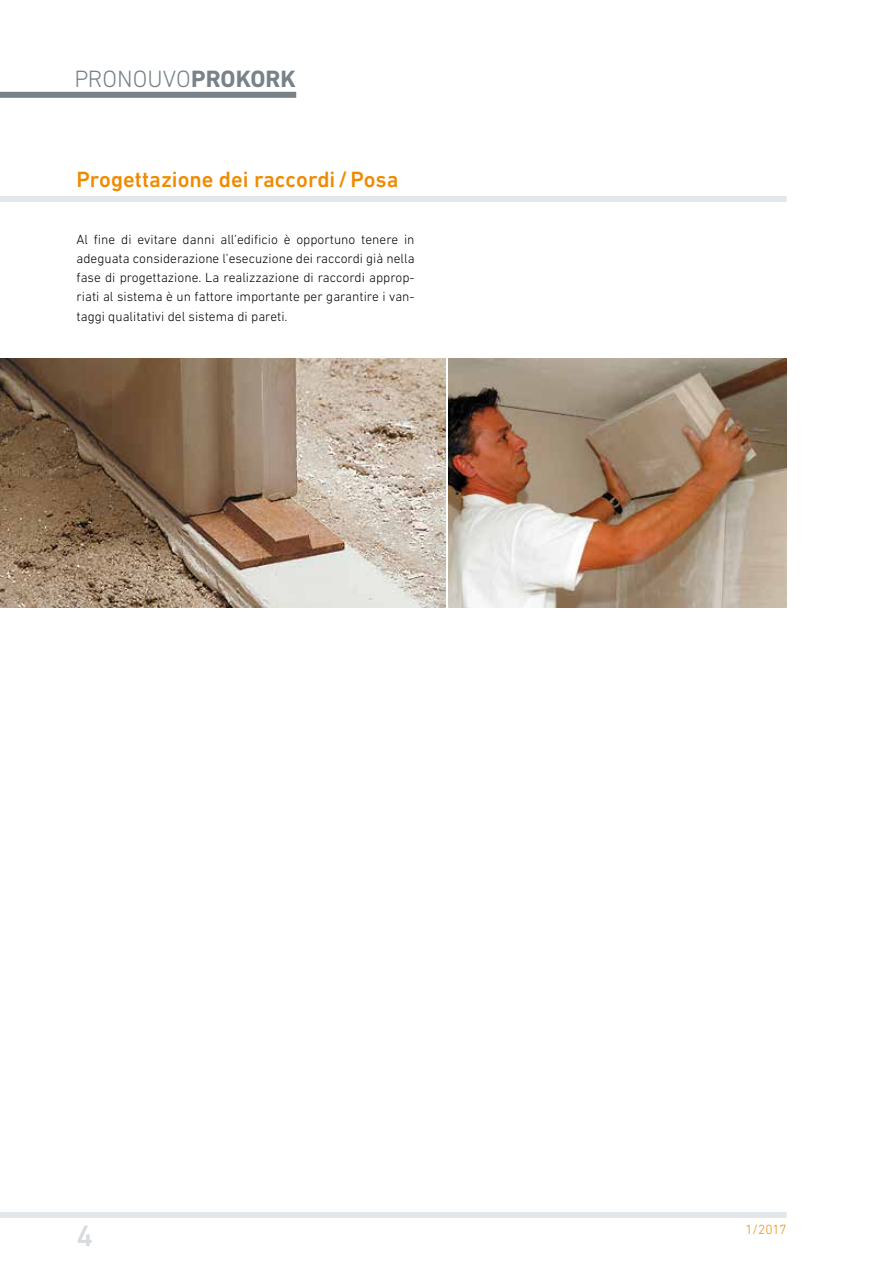
<style>
.page{position:relative;width:893px;height:1263px;background:#fff}
.page>*{position:absolute;margin:0;border:0;box-sizing:border-box;transform-origin:0 0}
.t1{font:500 30px "DIN Next LT Pro";color:#d7dbde}
.t2{font:300 24px "DIN Next LT Pro";color:#798288}
.t3{font:500 22.5px "DIN Next LT Pro";color:#f08a00}
.t4{font:300 13.5px/19.2px "DIN Next LT Pro";color:#000;text-align:justify}
.t5{font:300 13.5px "DIN Next LT Pro";color:#f08a00}
.s1{font-weight:700}
</style>
<div class="page">
<div style="left:0;top:1212px;width:787px;height:6px;background:#e4e7e9"></div>
<div style="left:0;top:92px;width:296px;height:6px;background:#798288"></div>
<div style="left:0;top:196px;width:787px;height:6px;background:#e4e7e9"></div>
<img style="left:449px;top:359px;width:338px;height:248px">
<img style="left:0;top:359px;width:445px;height:248px">
<h2 class="t2" style="left:74px;top:65px;width:223px">PRONOUVO<span class="s1">PROKORK</span></h2>
<h3 class="t3" style="left:77px;top:166px;width:324px">Progettazione dei raccordi /Posa</h3>
<p class="t4" style="left:77px;top:230px;width:340px">Al fine di evitare danni all’edificio è opportuno tenere in adeguata considerazione l’esecuzione dei raccordi già nella fase di progettazione. La realizzazione di raccordi approp&shy;riati al sistema è un fattore importante per garantire i van&shy;taggi qualitativi del sistema di pareti.</p>
<h1 class="t1" style="left:77px;top:1218px;width:18px">4</h1>
<p class="t5" style="left:745px;top:1222px;width:43px">1/2017</p>
</div>
